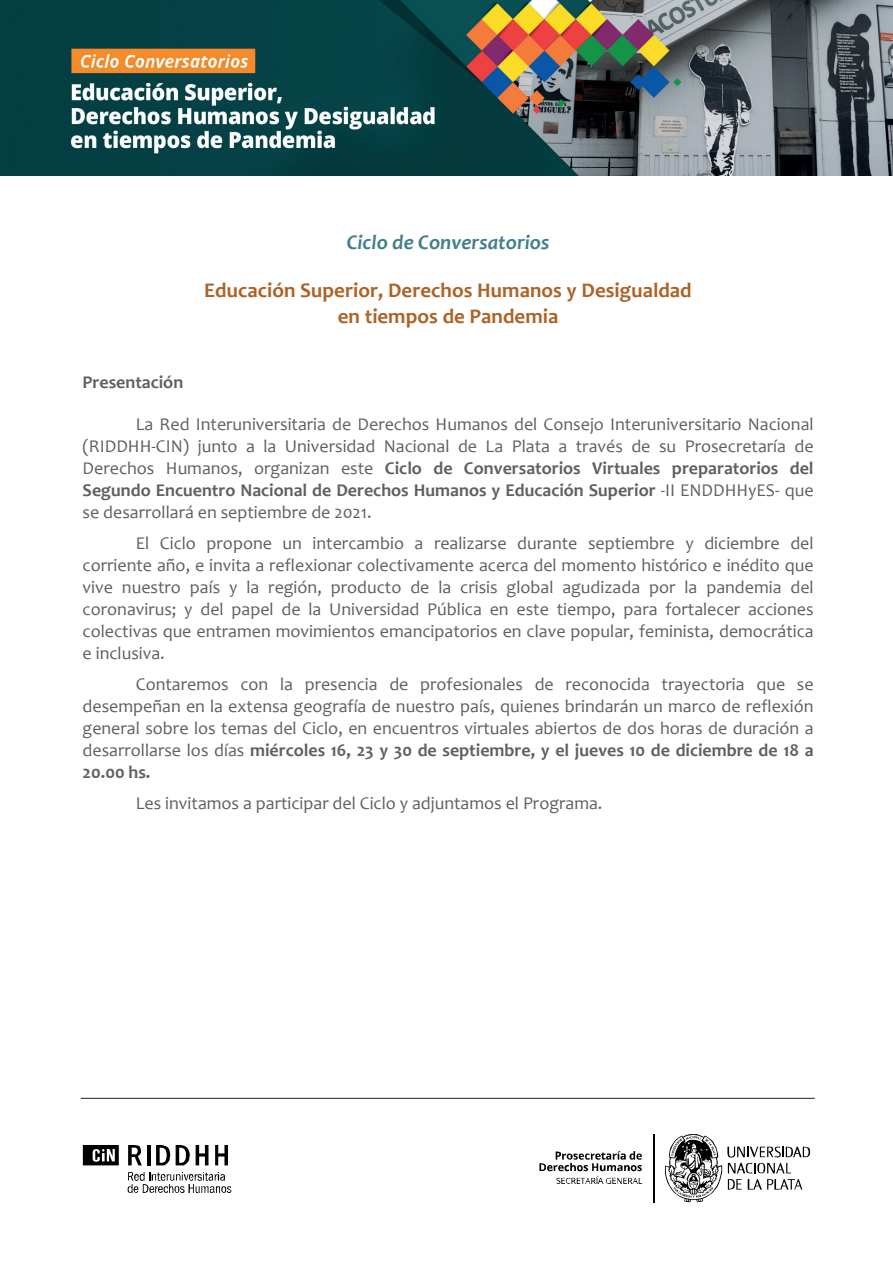
<style>
.page{position:relative;width:893px;height:1263px;background:#fff}
.page>*{position:absolute;margin:0;border:0;box-sizing:border-box;transform-origin:0 0}
.t1{font:700 20.85px/25.5px "Candara";letter-spacing:.005em;color:#ae6225;text-align:center}
.t2{font:italic 700 20.85px "Candara";color:#42808b}
.t3{font:18px/21.9px "Candara";color:#5d6162;text-align:justify}
.t4{font:700 18px "Candara";color:#5d6162}
.s1{font-weight:700}
</style>
<div class="page">
<img style="left:0;top:0;width:893px;height:176px">
<svg style="left:665px;top:1134px;width:145px;height:68px"></svg>
<hr style="left:653px;top:1134px;width:1px;height:68px;background:#000001">
<svg style="left:539px;top:1151px;width:103px;height:33px"></svg>
<svg style="left:128px;top:1145px;width:14px;height:20px"></svg>
<hr style="left:147px;top:1145px;width:3px;height:20px;background:#000001">
<svg style="left:156px;top:1145px;width:14px;height:20px"></svg>
<svg style="left:176px;top:1145px;width:14px;height:20px"></svg>
<svg style="left:196px;top:1145px;width:12px;height:20px"></svg>
<svg style="left:215px;top:1145px;width:13px;height:20px"></svg>
<svg style="left:128px;top:1172px;width:104px;height:21px"></svg>
<svg style="left:83px;top:1145px;width:36px;height:20px"></svg>
<hr style="left:81px;top:1098px;width:734px;height:1px;background:#231f20">
<p class="t2" style="left:347px;top:230px;width:204px">Ciclo de Conversatorios</p>
<p class="t1" style="left:204px;top:277px;width:489px">Educación Superior, Derechos Humanos y Desigualdad en tiempos de Pandemia</p>
<p class="t4" style="left:83px;top:371px;width:102px">Presentación</p>
<p class="t3" style="left:83px;top:413px;width:733px;text-indent:53px">La Red Interuniversitaria de Derechos Humanos del Consejo Interuniversitario Nacional (RIDDHH-CIN) junto a la Universidad Nacional de La Plata a través de su Prosecretaría de Derechos Humanos, organizan este <span class="s1">Ciclo de Conversatorios Virtuales preparatorios del Segundo Encuentro Nacional de Derechos Humanos y Educación Superior</span> -II ENDDHHyES- que se desarrollará en septiembre de 2021.</p>
<p class="t3" style="left:83px;top:532px;width:733px;text-indent:53px">El Ciclo propone un intercambio a realizarse durante septiembre y diciembre del corriente año, e invita a reflexionar colectivamente acerca del momento histórico e inédito que vive nuestro país y la región, producto de la crisis global agudizada por la pandemia del coronavirus; y del papel de la Universidad Pública en este tiempo, para fortalecer acciones colectivas que entramen movimientos emancipatorios en clave popular, feminista, democrática e inclusiva.</p>
<p class="t3" style="left:83px;top:673px;width:733px;text-indent:53px">Contaremos con la presencia de profesionales de reconocida trayectoria que se desempeñan en la extensa geografía de nuestro país, quienes brindarán un marco de reflexión general sobre los temas del Ciclo, en encuentros virtuales abiertos de dos horas de duración a desarrollarse los días <span class="s1">miércoles 16, 23 y 30 de septiembre, y el jueves 10 de diciembre de 18 a 20.00 hs.</span></p>
<p class="t3" style="left:136px;top:792px;width:468px">Les invitamos a participar del Ciclo y adjuntamos el Programa.</p>
</div>
